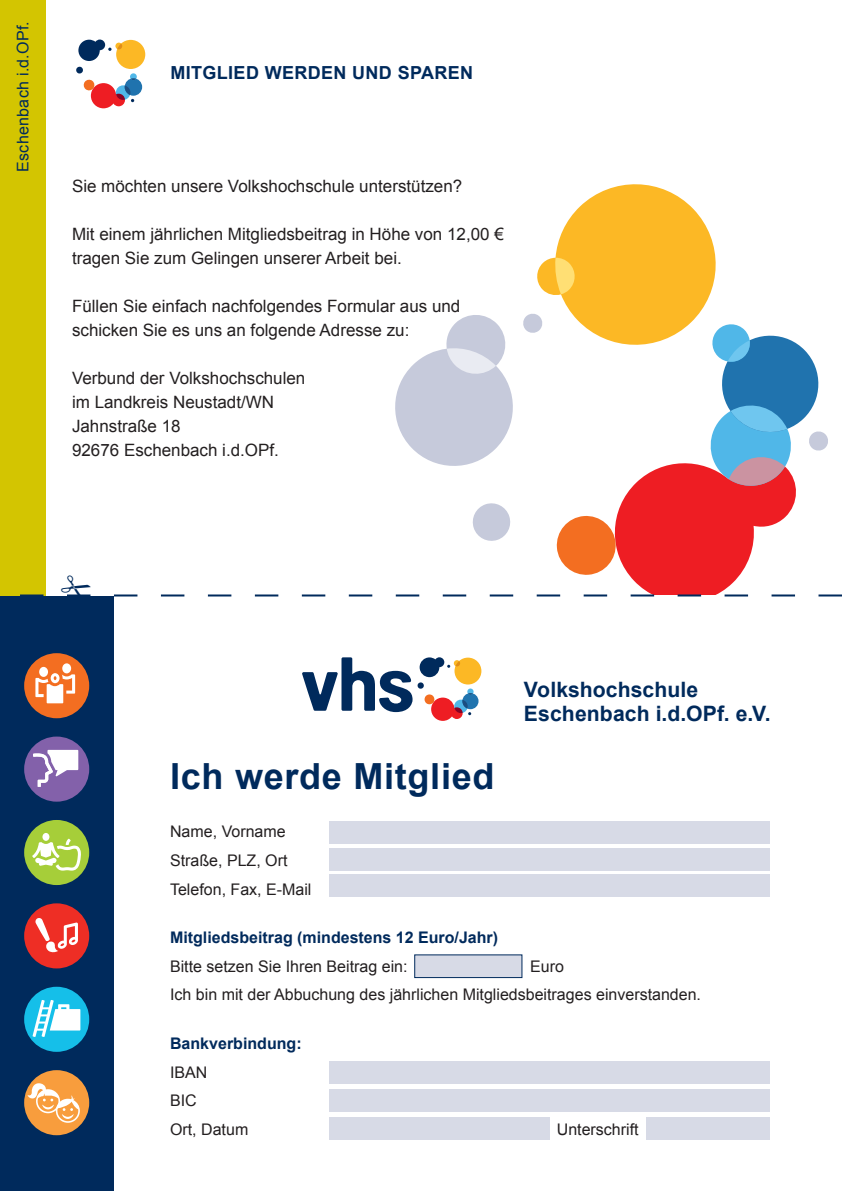
<style>
.page{position:relative;width:842px;height:1191px;background:#fff}
.page>*{position:absolute;margin:0;border:0;box-sizing:border-box;transform-origin:0 0}
.t1{font:700 36px "Arial";letter-spacing:.02em;color:#002a5c}
.t2{font:700 21.2px/24px "Arial";letter-spacing:.005em;color:#002a5c}
.t3{font:700 18px "Arial";letter-spacing:.02em;color:#002a5c}
.t4{font:17px/24px "Arial";color:#231f20}
.t5{font:16px/28.8px "Arial";color:#231f20}
.t6{font:700 16px "Arial";color:#002a5c}
.t7{font:16px "Arial";letter-spacing:.02em;color:#002a5c}
</style>
<div class="page">
<div style="left:329px;top:1117px;width:221px;height:23px;background:#d7dae6"></div>
<div style="left:329px;top:1060px;width:441px;height:23px;background:#d7dae6"></div>
<div style="left:414px;top:954px;width:108px;height:23px;background:#d7dae6"></div>
<svg style="left:302px;top:657px;width:179px;height:64px"></svg>
<div style="left:329px;top:820px;width:441px;height:23px;background:#d7dae6"></div>
<div style="left:329px;top:847px;width:441px;height:23px;background:#d7dae6"></div>
<div style="left:329px;top:874px;width:441px;height:23px;background:#d7dae6"></div>
<div style="left:329px;top:1089px;width:441px;height:22px;background:#d7dae6"></div>
<div style="left:647px;top:1117px;width:123px;height:23px;background:#d7dae6"></div>
<div style="left:0;top:0;width:45px;height:1155px;background:#d3c501"></div>
<svg style="left:76px;top:40px;width:69px;height:68px"></svg>
<div style="left:0;top:596px;width:113px;height:595px;background:#002a5c"></div>
<div style="left:24px;top:986px;width:65px;height:65px;background:#15bfe9;border-radius:50%"></div>
<svg style="left:33px;top:1000px;width:47px;height:37px"></svg>
<div style="left:24px;top:653px;width:65px;height:65px;background:#f36e21;border-radius:50%"></div>
<div style="left:39px;top:667px;width:9px;height:10px;background:#fff;border-radius:50%"></div>
<div style="left:62px;top:663px;width:9px;height:10px;background:#fff;border-radius:50%"></div>
<svg style="left:35px;top:673px;width:40px;height:30px"></svg>
<div style="left:24px;top:736px;width:65px;height:65px;background:#8361aa;border-radius:50%"></div>
<svg style="left:33px;top:750px;width:45px;height:36px"></svg>
<div style="left:24px;top:820px;width:65px;height:65px;background:#a6ce39;border-radius:50%"></div>
<div style="left:42px;top:833px;width:7px;height:8px;background:#fff;border-radius:50%"></div>
<svg style="left:32px;top:838px;width:49px;height:32px"></svg>
<div style="left:24px;top:903px;width:65px;height:65px;background:#ee2e25;border-radius:50%"></div>
<svg style="left:35px;top:918px;width:43px;height:34px"></svg>
<div style="left:24px;top:1070px;width:65px;height:65px;background:#f89d3d;border-radius:50%"></div>
<svg style="left:24px;top:1082px;width:62px;height:54px"></svg>
<svg style="left:20px;top:176px;width:822px;height:433px"></svg>
<p class="t7" style="left:12px;top:172px;width:152px;rotate:-90deg">Eschenbach i.d.OPf.</p>
<p class="t3" style="left:170px;top:60px;width:304px">MITGLIED WERDEN UND SPAREN</p>
<p class="t4" style="left:72px;top:174px;width:392px">Sie möchten unsere Volkshochschule unterstützen?</p>
<p class="t4" style="left:72px;top:222px;width:433px">Mit einem jährlichen Mitgliedsbeitrag in Höhe von 12,00 € tragen Sie zum Gelingen unserer Arbeit bei.</p>
<p class="t4" style="left:72px;top:294px;width:390px">Füllen Sie einfach nachfolgendes Formular aus und schicken Sie es uns an folgende Adresse zu:</p>
<p class="t4" style="left:72px;top:366px;width:235px">Verbund der Volkshochschulen im Landkreis Neustadt/WN<br>Jahnstraße 18<br>92676 Eschenbach i.d.OPf.</p>
<p class="t2" style="left:524px;top:678px;width:248px">Volkshochschule<br>Eschenbach i.d.OPf. e.V.</p>
<h1 class="t1" style="left:170px;top:752px;width:326px">Ich werde Mitglied</h1>
<p class="t5" style="left:170px;top:817px;width:143px">Name, Vorname<br>Straße, PLZ, Ort<br>Telefon, Fax, E-Mail</p>
<p class="t6" style="left:170px;top:926px;width:330px">Mitgliedsbeitrag (mindestens 12 Euro/Jahr)</p>
<p class="t5" style="left:170px;top:951px;width:239px">Bitte setzen Sie Ihren Beitrag ein:</p>
<p class="t5" style="left:170px;top:951px;width:532px;text-indent:360px">Euro<br>Ich bin mit der Abbuchung des jährlichen Mitgliedsbeitrages einverstanden.</p>
<p class="t6" style="left:170px;top:1032px;width:133px">Bankverbindung:</p>
<p class="t5" style="left:170px;top:1057px;width:80px">IBAN<br>BIC<br>Ort, Datum</p>
<p class="t5" style="left:557px;top:1115px;width:83px">Unterschrift</p>
</div>
